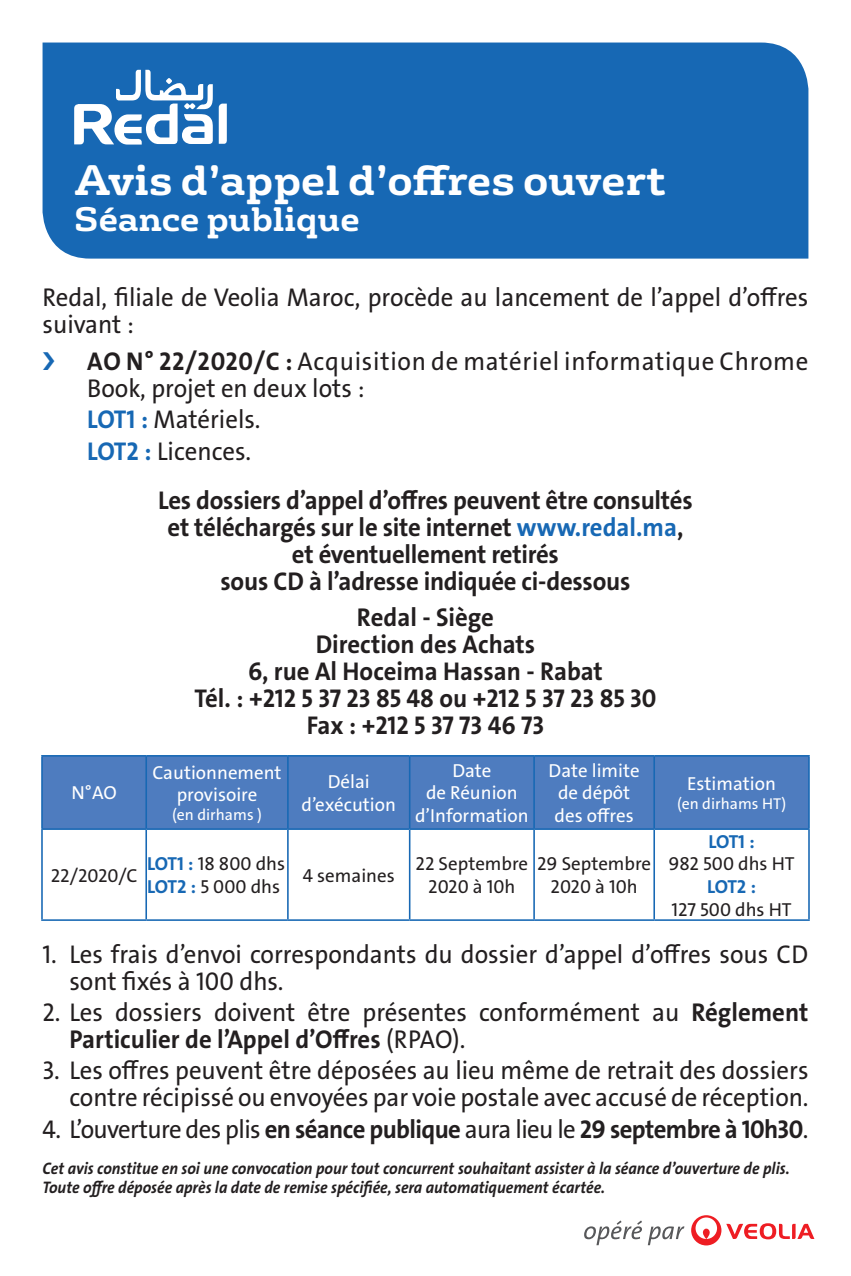
<style>
.page{position:relative;width:851px;height:1276px;background:#fff}
.page>*{position:absolute;margin:0;border:0;box-sizing:border-box;transform-origin:0 0}
.t1{font:700 41.1px "FS Rufus";color:#fff}
.t2{font:700 33px "FS Rufus";color:#fff}
.t3{font:25.8px/27px "The Sans Veolia W5 Pla";color:#231f20;scale:.96 1}
.t4{font:25.8px/27px "The Sans Veolia W7 Bld";letter-spacing:-.01em;color:#231f20;text-align:center;scale:.96 1}
.t5{font:25.8px/27px "The Sans Veolia W5 Pla";letter-spacing:.03em;color:#231f20;scale:.96 1}
.t6{font:18.9px/22.8px "The Sans Veolia W5 Pla";color:#fff;text-align:center}
.t7{font:18.9px/22.8px "The Sans Veolia W5 Pla";color:#231f20;text-align:center}
.t8{font:18.9px "The Sans Veolia W7 Bld";letter-spacing:-.02em;color:#1768b4}
.t9{font:16.8px/18.9px "The Sans Veolia W7 Bld It";color:#231f20;scale:.93 1}
.t10{font:15.6px "The Sans Veolia W5 Pla";color:#fff}
.s1{font-family:"The Sans Veolia W7 Bld"}
.s2{font-family:"The Sans Veolia W7 Bld";color:#1768b4}
.s3{color:#1768b4}
.s4{font-family:"The Sans Veolia W5 Pla"}
</style>
<div class="page">
<div style="left:43px;top:756px;width:765px;height:72px;background:#4e7cbf"></div>
<hr style="left:41px;top:755px;width:105px;height:1px;background:#1768b4">
<hr style="left:41px;top:756px;width:2px;height:72px;background:#1768b4">
<hr style="left:146px;top:755px;width:142px;height:1px;background:#1768b4">
<hr style="left:145px;top:756px;width:2px;height:72px;background:#1768b4">
<hr style="left:288px;top:755px;width:121px;height:1px;background:#1768b4">
<hr style="left:287px;top:756px;width:1px;height:72px;background:#1768b4">
<hr style="left:409px;top:755px;width:125px;height:1px;background:#1768b4">
<hr style="left:409px;top:756px;width:1px;height:72px;background:#1768b4">
<hr style="left:534px;top:755px;width:120px;height:1px;background:#1768b4">
<hr style="left:533px;top:756px;width:2px;height:72px;background:#1768b4">
<hr style="left:654px;top:755px;width:155px;height:1px;background:#1768b4">
<hr style="left:653px;top:756px;width:2px;height:72px;background:#1768b4">
<hr style="left:808px;top:756px;width:1px;height:72px;background:#1768b4">
<hr style="left:41px;top:828px;width:105px;height:2px;background:#1768b4">
<hr style="left:41px;top:830px;width:2px;height:89px;background:#1768b4">
<hr style="left:146px;top:828px;width:142px;height:2px;background:#1768b4">
<hr style="left:145px;top:830px;width:2px;height:89px;background:#1768b4">
<hr style="left:288px;top:828px;width:121px;height:2px;background:#1768b4">
<hr style="left:287px;top:830px;width:1px;height:89px;background:#1768b4">
<hr style="left:409px;top:828px;width:125px;height:2px;background:#1768b4">
<hr style="left:409px;top:830px;width:1px;height:89px;background:#1768b4">
<hr style="left:534px;top:828px;width:120px;height:2px;background:#1768b4">
<hr style="left:533px;top:830px;width:2px;height:89px;background:#1768b4">
<hr style="left:654px;top:828px;width:155px;height:2px;background:#1768b4">
<hr style="left:653px;top:830px;width:2px;height:89px;background:#1768b4">
<hr style="left:808px;top:830px;width:1px;height:89px;background:#1768b4">
<hr style="left:41px;top:919px;width:105px;height:2px;background:#1768b4">
<hr style="left:146px;top:919px;width:142px;height:2px;background:#1768b4">
<hr style="left:288px;top:919px;width:121px;height:2px;background:#1768b4">
<hr style="left:409px;top:919px;width:125px;height:2px;background:#1768b4">
<hr style="left:534px;top:919px;width:120px;height:2px;background:#1768b4">
<hr style="left:654px;top:919px;width:155px;height:2px;background:#1768b4">
<svg style="left:584px;top:1220px;width:100px;height:25px"></svg>
<svg style="left:691px;top:1215px;width:123px;height:30px"></svg>
<div style="left:43px;top:43px;width:765px;height:216px;background:#1768b4"></div>
<svg style="left:74px;top:70px;width:153px;height:75px"></svg>
<h1 class="t1" style="left:74px;top:144px;width:593px">Avis d’appel d’offres ouvert</h1>
<p class="t2" style="left:74px;top:191px;width:287px">Séance publique</p>
<p class="t3" style="left:43px;top:284px;width:799px">Redal, filiale de Veolia Maroc, procède au lancement de l’appel d’offres suivant :</p>
<p class="t5" style="left:87px;top:348px;width:752px"><span class="s1">AO N° 22/2020/C :</span> Acquisition de matériel informatique Chrome<br>Book, projet en deux lots :</p>
<p class="t3" style="left:87px;top:404px;width:182px;line-height:31.2px"><span class="s2">LOT1 :</span> Matériels.<br><span class="s2">LOT2 :</span> Licences.</p>
<p class="t4" style="left:158px;top:487px;width:558px">Les dossiers d’appel d’offres peuvent être consultés et téléchargés sur le site internet <span class="s3">www.redal.ma</span>, et éventuellement retirés<br>sous cd à l’adresse indiquée ci-dessous</p>
<p class="t4" style="left:194px;top:604px;width:483px">Redal - Siège<br>Direction des Achats<br>6, rue Al Hoceima Hassan - Rabat<br>Tél. : +212 5 37 23 85 48 ou +212 5 37 23 85 30<br>Fax : +212 5 37 73 46 73</p>
<p class="t6" style="left:71px;top:782px;width:47px">N°AO</p>
<p class="t6" style="left:152px;top:761px;width:130px">Cautionnement provisoire</p>
<p class="t10" style="left:172px;top:805px;width:91px">(en dirhams )</p>
<p class="t6" style="left:301px;top:770px;width:96px">Délai d’exécution</p>
<p class="t6" style="left:415px;top:759px;width:115px">Date<br>de Réunion d’Information</p>
<p class="t6" style="left:548px;top:759px;width:93px">Date limite de dépôt des offres</p>
<p class="t6" style="left:687px;top:772px;width:90px">Estimation</p>
<p class="t10" style="left:677px;top:793px;width:111px">(en dirhams HT)</p>
<p class="t8" style="left:708px;top:829px;width:48px">LOT1 :</p>
<p class="t7" style="left:668px;top:852px;width:128px">982 500 dhs HT</p>
<p class="t8" style="left:707px;top:874px;width:51px">LOT2 :</p>
<p class="t7" style="left:671px;top:898px;width:122px">127 500 dhs HT</p>
<p class="t3" style="left:69px;top:940px;width:753px;text-indent:-27px">1. Les frais d’envoi correspondants du dossier d’appel d’offres sous cd sont fixés à 100 dhs.</p>
<p class="t3" style="left:43px;top:999px;width:799px">2. Les dossiers doivent être présentes conformément au <span class="s1">Réglement</span></p>
<p class="t4" style="left:69px;top:1026px;width:414px">Particulier de l’Appel d’Offres <span class="s4">(r pao).</span></p>
<p class="t3" style="left:43px;top:1057px;width:799px;text-align:right">3. Les offres peuvent être déposées au lieu même de retrait des dossiers contre récipissé ou envoyées par voie postale avec accusé de réception.</p>
<p class="t4" style="left:43px;top:1115px;width:799px"><span class="s4">4. L’ouverture des plis</span> en séance publique <span class="s4">aura lieu le</span> 29 septembre à 10h30<span class="s4">.</span></p>
<p class="t9" style="left:43px;top:1159px;width:804px">Cet avis constitue en soi une convocation pour tout concurrent souhaitant assister à la séance d’ouverture de plis.<br>Toute offre déposée après la date de remise spécifiée, sera automatiquement écartée.</p>
<p class="t7" style="left:51px;top:864px;width:88px">22/2020/C</p>
<p class="t7" style="left:147px;top:852px;width:139px;text-align:left"><span class="s2">LOT1 :</span> 18 800 dhs<br><span class="s2">LOT2 :</span> 5 000 dhs</p>
<p class="t7" style="left:303px;top:864px;width:93px">4 semaines</p>
<p class="t7" style="left:415px;top:852px;width:114px">22 Septembre<br>2020 à 10h</p>
<p class="t7" style="left:537px;top:852px;width:116px">29 Septembre<br>2020 à 10h</p>
</div>
